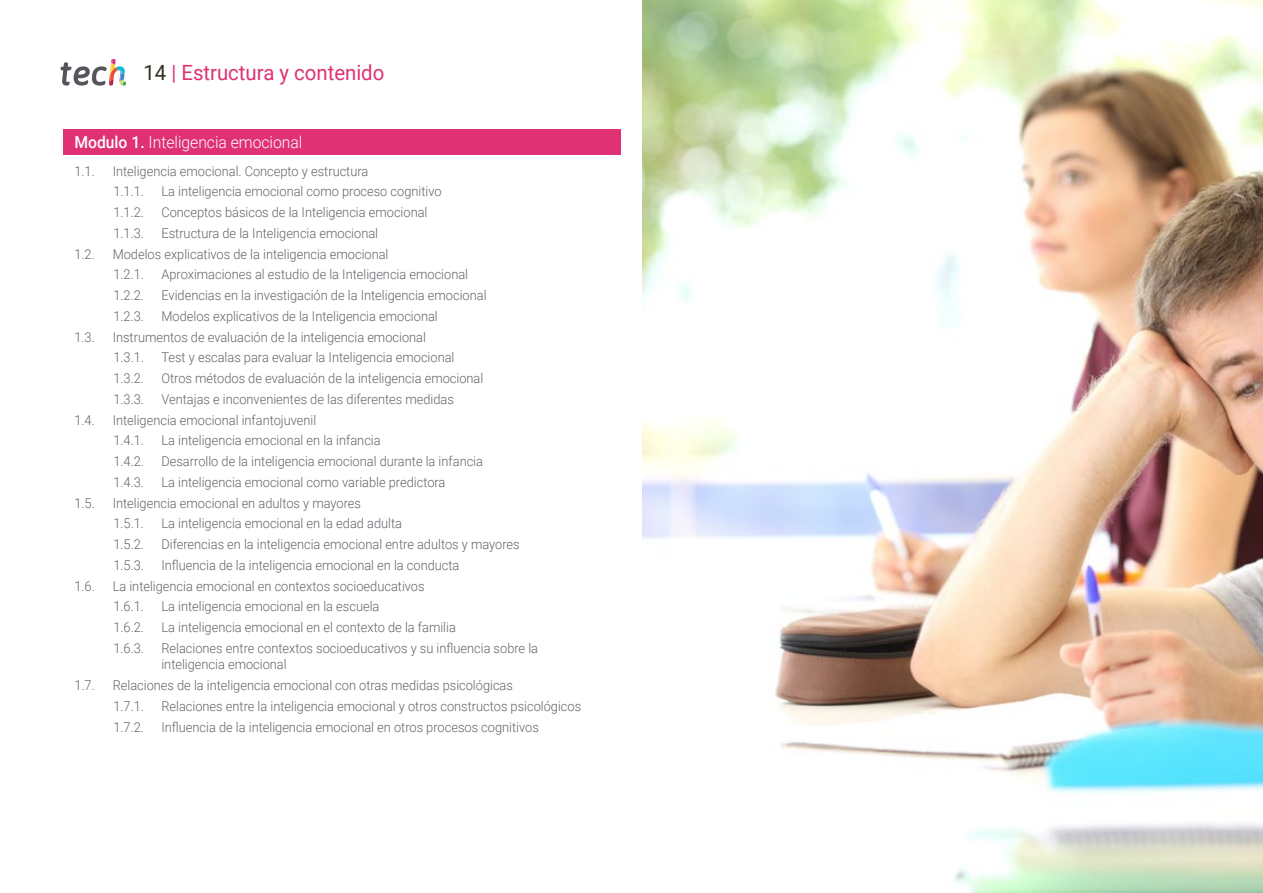
<style>
.page{position:relative;width:1263px;height:893px;background:#fff}
.page>*{position:absolute;margin:0;border:0;box-sizing:border-box;transform-origin:0 0}
.t1{font:21px "Roboto";color:#df3173}
.t2{font:300 16.5px "Roboto";color:#fff;scale:.95 1}
.t3{font:300 13.5px/20.7px "Roboto";color:#61646a;scale:.95 1}
.s1{color:#312e20}
.s2{font-weight:500}
</style>
<div class="page">
<div style="left:63px;top:130px;width:558px;height:25px;background:#df3174"></div>
<img style="left:642px;top:0;width:621px;height:893px">
<svg style="left:61px;top:59px;width:65px;height:27px"></svg>
<h1 class="t1" style="left:144px;top:57px;width:242px"><span class="s1">14</span> | Estructura y contenido</h1>
<p class="t2" style="left:74px;top:131px;width:241px"><span class="s2">Modulo 1.</span> Inteligencia emocional</p>
<p class="t3" style="left:74px;top:160px;width:23px">1.1.</p>
<p class="t3" style="left:113px;top:160px;width:271px">Inteligencia emocional. Concepto y estructura<br>1.1.1.</p>
<p class="t3" style="left:161px;top:181px;width:296px">La inteligencia emocional como proceso cognitivo</p>
<p class="t3" style="left:113px;top:201px;width:34px">1.1.2.</p>
<p class="t3" style="left:161px;top:201px;width:281px">Conceptos básicos de la Inteligencia emocional</p>
<p class="t3" style="left:113px;top:222px;width:34px">1.1.3.</p>
<p class="t3" style="left:161px;top:222px;width:230px">Estructura de la Inteligencia emocional</p>
<p class="t3" style="left:74px;top:243px;width:23px">1.2.</p>
<p class="t3" style="left:113px;top:243px;width:292px">Modelos explicativos de la inteligencia emocional<br>1.2.1.</p>
<p class="t3" style="left:161px;top:264px;width:324px">Aproximaciones al estudio de la Inteligencia emocional</p>
<p class="t3" style="left:113px;top:284px;width:34px">1.2.2.</p>
<p class="t3" style="left:161px;top:284px;width:344px">Evidencias en la investigación de la Inteligencia emocional</p>
<p class="t3" style="left:113px;top:305px;width:34px">1.2.3.</p>
<p class="t3" style="left:161px;top:305px;width:292px">Modelos explicativos de la Inteligencia emocional</p>
<p class="t3" style="left:74px;top:326px;width:23px">1.3.</p>
<p class="t3" style="left:113px;top:326px;width:331px">Instrumentos de evaluación de la inteligencia emocional<br>1.3.1.</p>
<p class="t3" style="left:161px;top:347px;width:310px">Test y escalas para evaluar la Inteligencia emocional</p>
<p class="t3" style="left:113px;top:367px;width:34px">1.3.2.</p>
<p class="t3" style="left:161px;top:367px;width:340px">Otros métodos de evaluación de la inteligencia emocional</p>
<p class="t3" style="left:113px;top:388px;width:34px">1.3.3.</p>
<p class="t3" style="left:161px;top:388px;width:309px">Ventajas e inconvenientes de las diferentes medidas</p>
<p class="t3" style="left:74px;top:409px;width:23px">1.4.</p>
<p class="t3" style="left:113px;top:409px;width:216px">Inteligencia emocional infantojuvenil<br>1.4.1.</p>
<p class="t3" style="left:161px;top:430px;width:232px">La inteligencia emocional en la infancia</p>
<p class="t3" style="left:113px;top:450px;width:34px">1.4.2.</p>
<p class="t3" style="left:161px;top:450px;width:340px">Desarrollo de la inteligencia emocional durante la infancia</p>
<p class="t3" style="left:113px;top:471px;width:34px">1.4.3.</p>
<p class="t3" style="left:161px;top:471px;width:300px">La inteligencia emocional como variable predictora</p>
<p class="t3" style="left:74px;top:492px;width:23px">1.5.</p>
<p class="t3" style="left:113px;top:492px;width:263px">Inteligencia emocional en adultos y mayores<br>1.5.1.</p>
<p class="t3" style="left:161px;top:513px;width:255px">La inteligencia emocional en la edad adulta</p>
<p class="t3" style="left:113px;top:533px;width:34px">1.5.2.</p>
<p class="t3" style="left:161px;top:533px;width:379px">Diferencias en la inteligencia emocional entre adultos y mayores</p>
<p class="t3" style="left:113px;top:554px;width:34px">1.5.3.</p>
<p class="t3" style="left:161px;top:554px;width:315px">Influencia de la inteligencia emocional en la conducta</p>
<p class="t3" style="left:74px;top:575px;width:23px">1.6.</p>
<p class="t3" style="left:113px;top:575px;width:330px">La inteligencia emocional en contextos socioeducativos<br>1.6.1.</p>
<p class="t3" style="left:161px;top:596px;width:231px">La inteligencia emocional en la escuela</p>
<p class="t3" style="left:113px;top:616px;width:34px">1.6.2.</p>
<p class="t3" style="left:161px;top:616px;width:311px">La inteligencia emocional en el contexto de la familia</p>
<p class="t3" style="left:113px;top:637px;width:34px">1.6.3.</p>
<p class="t3" style="left:161px;top:639px;width:398px;line-height:16.5px">Relaciones entre contextos socioeducativos y su influencia sobre la inteligencia emocional</p>
<p class="t3" style="left:74px;top:674px;width:23px">1.7.</p>
<p class="t3" style="left:113px;top:674px;width:423px">Relaciones de la inteligencia emocional con otras medidas psicológicas<br>1.7.1.</p>
<p class="t3" style="left:161px;top:695px;width:443px">Relaciones entre la inteligencia emocional y otros constructos psicológicos</p>
<p class="t3" style="left:113px;top:716px;width:34px">1.7.2.</p>
<p class="t3" style="left:161px;top:716px;width:399px">Influencia de la inteligencia emocional en otros procesos cognitivos</p>
</div>
